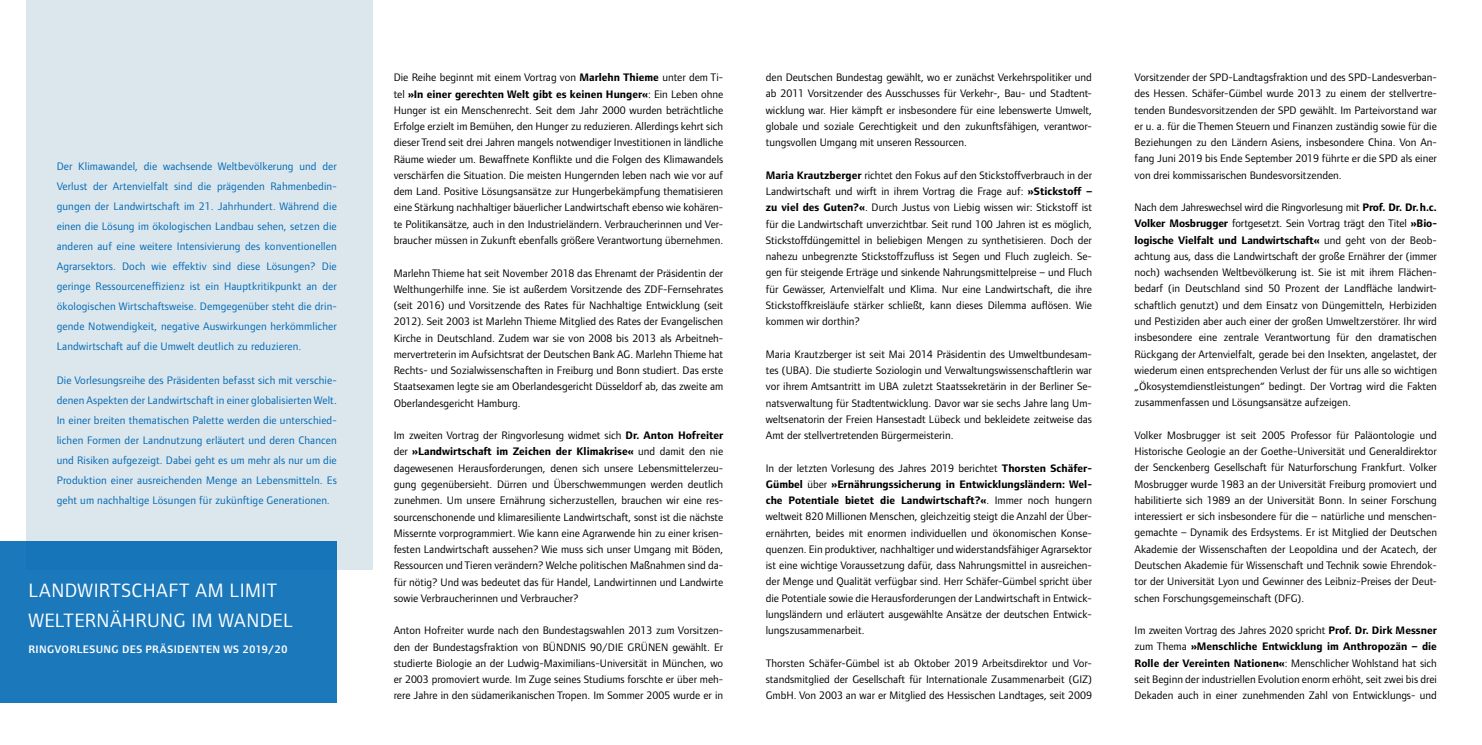
<style>
.page{position:relative;width:1482px;height:745px;background:#fff}
.page>*{position:absolute;margin:0;border:0;box-sizing:border-box;transform-origin:0 0}
.t1{font:20px/30px "Foundry Form Sans";letter-spacing:.02em;color:#fff}
.t2{font:11.25px/16.2px "Foundry Form Sans";color:#000;text-align:justify}
.t3{font:11.25px/20px "Foundry Form Sans";letter-spacing:.01em;color:#0069b4;text-align:justify}
.t4{font:600 11.25px "Foundry Form Sans";letter-spacing:.03em;color:#fff}
.s1{font-style:italic}
.s2{font-weight:700}
</style>
<div class="page">
<div style="left:26px;top:0;width:346px;height:569px;background:#d9e4ec"></div>
<div style="left:0;top:540px;width:337px;height:162px;background:#1a78bb"></div>
<p class="t3" style="left:57px;top:156px;width:281px">Der Klimawandel, die wachsende Weltbevölkerung und der Verlust der Artenvielfalt sind die prägenden Rahmenbedin&shy;gungen der Landwirtschaft im 21. Jahrhundert. Während die einen die Lösung im ökologischen Landbau sehen, setzen die anderen auf eine weitere Intensivierung des konventionellen Agrarsektors. Doch wie effektiv sind diese Lösungen? Die geringe Ressourceneffizienz ist ein Hauptkritikpunkt an der ökologischen Wirtschaftsweise. Demgegenüber steht die drin&shy;gende Notwendigkeit, negative Auswirkungen herkömmlicher Landwirtschaft auf die Umwelt deutlich zu reduzieren.</p>
<p class="t3" style="left:57px;top:370px;width:281px">Die Vorlesungsreihe des Präsidenten befasst sich mit verschie&shy;denen Aspekten der Landwirtschaft in einer globalisierten Welt.<br>In einer breiten thematischen Palette werden die unterschied&shy;lichen Formen der Landnutzung erläutert und deren Chancen und Risiken aufgezeigt. Dabei geht es um mehr als nur um die Produktion einer ausreichenden Menge an Lebensmitteln. Es geht um nachhaltige Lösungen für zukünftige Generationen<span class="s1">.</span></p>
<h1 class="t1" style="left:28px;top:575px;width:266px">LANDWIRTSCHAFT AM LIMIT<br>WELTERNÄHRUNG IM WANDEL</h1>
<p class="t4" style="left:28px;top:642px;width:261px">RINGVORLESUNG DES PRÄSIDENTEN WS 2019/20</p>
<p class="t2" style="left:393px;top:69px;width:331px">Die Reihe beginnt mit einem Vortrag von <span class="s2">Marlehn Thieme</span> unter dem Ti&shy;tel <span class="s2">»In einer gerechten Welt gibt es keinen Hunger«</span>: Ein Leben ohne Hunger ist ein Menschenrecht. Seit dem Jahr 2000 wurden beträchtliche Erfolge erzielt im Bemühen, den Hunger zu reduzieren. Allerdings kehrt sich dieser Trend seit drei Jahren mangels notwendiger Investitionen in ländliche Räume wieder um. Bewaffnete Konflikte und die Folgen des Klimawandels verschärfen die Situation. Die meisten Hungernden leben nach wie vor auf dem Land. Positive Lösungsansätze zur Hungerbekämpfung thematisieren eine Stärkung nachhaltiger bäuerlicher Landwirtschaft ebenso wie kohären&shy;te Politikansätze, auch in den Industrieländern. Verbraucherinnen und Ver&shy;braucher müssen in Zukunft ebenfalls größere Verantwortung übernehmen.</p>
<p class="t2" style="left:393px;top:264px;width:331px">Marlehn Thieme hat seit November 2018 das Ehrenamt der Präsidentin der Welthungerhilfe inne. Sie ist außerdem Vorsitzende des ZDF-Fernsehrates (seit 2016) und Vorsitzende des Rates für Nachhaltige Entwicklung (seit 2012). Seit 2003 ist Marlehn Thieme Mitglied des Rates der Evangelischen Kirche in Deutschland. Zudem war sie von 2008 bis 2013 als Arbeitneh&shy;mervertreterin im Aufsichtsrat der Deutschen Bank AG. Marlehn Thieme hat Rechts- und Sozialwissenschaften in Freiburg und Bonn studiert. Das erste Staatsexamen legte sie am Oberlandesgericht Düsseldorf ab, das zweite am Oberlandesgericht Hamburg.</p>
<p class="t2" style="left:393px;top:427px;width:331px">Im zweiten Vortrag der Ringvorlesung widmet sich <span class="s2">Dr. Anton Hofreiter </span>der <span class="s2">»Landwirtschaft im Zeichen der Klimakrise«</span> und damit den nie dagewesenen Herausforderungen, denen sich unsere Lebensmittelerzeu&shy;gung gegenübersieht. Dürren und Überschwemmungen werden deutlich zunehmen. Um unsere Ernährung sicherzustellen, brauchen wir eine res&shy;sourcenschonende und klimaresiliente Landwirtschaft, sonst ist die nächste Missernte vorprogrammiert. Wie kann eine Agrarwende hin zu einer krisen&shy;festen Landwirtschaft aussehen? Wie muss sich unser Umgang mit Böden, Ressourcen und Tieren verändern? Welche politischen Maßnahmen sind da&shy;für nötig? Und was bedeutet das für Handel, Landwirtinnen und Landwirte sowie Verbraucherinnen und Verbraucher?</p>
<p class="t2" style="left:393px;top:622px;width:331px">Anton Hofreiter wurde nach den Bundestagswahlen 2013 zum Vorsitzen&shy;den der Bundestagsfraktion von BÜNDNIS 90/DIE GRÜNEN gewählt. Er studierte Biologie an der Ludwig-Maximilians-Universität in München, wo er 2003 promoviert wurde. Im Zuge seines Studiums forschte er über meh&shy;rere Jahre in den südamerikanischen Tropen. Im Sommer 2005 wurde er in</p>
<p class="t2" style="left:765px;top:69px;width:327px">den Deutschen Bundestag gewählt, wo er zunächst Verkehrspolitiker und ab 2011 Vorsitzender des Ausschusses für Verkehr-, Bau- und Stadtent&shy;wicklung war. Hier kämpft er insbesondere für eine lebenswerte Umwelt, globale und soziale Gerechtigkeit und den zukunftsfähigen, verantwor&shy;tungsvollen Umgang mit unseren Ressourcen.</p>
<p class="t2" style="left:765px;top:167px;width:328px"><span class="s2">Maria Krautzberger</span> richtet den Fokus auf den Stickstoffverbrauch in der Landwirtschaft und wirft in ihrem Vortrag die Frage auf: <span class="s2">»Stickstoff – zu viel des Guten?«</span>. Durch Justus von Liebig wissen wir: Stickstoff ist für die Landwirtschaft unverzichtbar. Seit rund 100 Jahren ist es möglich, Stickstoffdüngemittel in beliebigen Mengen zu synthetisieren. Doch der nahezu unbegrenzte Stickstoffzufluss ist Segen und Fluch zugleich. Se&shy;gen für steigende Erträge und sinkende Nahrungsmittelpreise – und Fluch für Gewässer, Artenvielfalt und Klima. Nur eine Landwirtschaft, die ihre Stickstoffkreisläufe stärker schließt, kann dieses Dilemma auflösen. Wie kommen wir dorthin?</p>
<p class="t2" style="left:765px;top:345px;width:328px">Maria Krautzberger ist seit Mai 2014 Präsidentin des Umweltbundesam&shy;tes (UBA). Die studierte Soziologin und Verwaltungswissenschaftlerin war vor ihrem Amtsantritt im UBA zuletzt Staatssekretärin in der Berliner Se&shy;natsverwaltung für Stadtentwicklung. Davor war sie sechs Jahre lang Um&shy;weltsenatorin der Freien Hansestadt Lübeck und bekleidete zeitweise das Amt der stellvertretenden Bürgermeisterin.</p>
<p class="t2" style="left:765px;top:459px;width:328px">In der letzten Vorlesung des Jahres 2019 berichtet <span class="s2">Thorsten Schäfer-Gümbel</span> über <span class="s2">»Ernährungssicherung in Entwicklungsländern: Wel&shy;che Potentiale bietet die Landwirtschaft?«</span>. Immer noch hungern weltweit 820 Millionen Menschen, gleichzeitig steigt die Anzahl der Über&shy;ernährten, beides mit enormen individuellen und ökonomischen Konse&shy;quenzen. Ein produktiver, nachhaltiger und widerstandsfähiger Agrarsektor ist eine wichtige Voraussetzung dafür, dass Nahrungsmittel in ausreichen&shy;der Menge und Qualität verfügbar sind. Herr Schäfer-Gümbel spricht über die Potentiale sowie die Herausforderungen der Landwirtschaft in Entwick&shy;lungsländern und erläutert ausgewählte Ansätze der deutschen Entwick&shy;lungszusammenarbeit.</p>
<p class="t2" style="left:765px;top:654px;width:327px">Thorsten Schäfer-Gümbel ist ab Oktober 2019 Arbeitsdirektor und Vor&shy;standsmitglied der Gesellschaft für Internationale Zusammenarbeit (GIZ)<br>GmbH. Von 2003 an war er Mitglied des Hessischen Landtages, seit 2009</p>
<p class="t2" style="left:1134px;top:69px;width:304px">Vorsitzender der SPD-Landtagsfraktion und des SPD-Landesverban&shy;des Hessen. Schäfer-Gümbel wurde 2013 zu einem der stellvertre&shy;tenden Bundesvorsitzenden der SPD gewählt. Im Parteivorstand war er u. a. für die Themen Steuern und Finanzen zuständig sowie für die Beziehungen zu den Ländern Asiens, insbesondere China. Von An&shy;fang Juni 2019 bis Ende September 2019 führte er die SPD als einer von drei kommissarischen Bundesvorsitzenden.</p>
<p class="t2" style="left:1134px;top:199px;width:304px">Nach dem Jahreswechsel wird die Ringvorlesung mit <span class="s2">Prof. Dr. Dr.h.c.<br>Volker Mosbrugger</span> fortgesetzt. Sein Vortrag trägt den Titel <span class="s2">»Bio&shy;logische Vielfalt und Landwirtschaft«</span> und geht von der Beob&shy;achtung aus, dass die Landwirtschaft der große Ernährer der (immer noch) wachsenden Weltbevölkerung ist. Sie ist mit ihrem Flächen&shy;bedarf (in Deutschland sind 50 Prozent der Landfläche landwirt&shy;schaftlich genutzt) und dem Einsatz von Düngemitteln, Herbiziden und Pestiziden aber auch einer der großen Umweltzerstörer. Ihr wird insbesondere eine zentrale Verantwortung für den dramatischen Rückgang der Artenvielfalt, gerade bei den Insekten, angelastet, der wiederum einen entsprechenden Verlust der für uns alle so wichtigen „Ökosystemdienstleistungen“ bedingt. Der Vortrag wird die Fakten zusammenfassen und Lösungsansätze aufzeigen.</p>
<p class="t2" style="left:1134px;top:426px;width:304px">Volker Mosbrugger ist seit 2005 Professor für Paläontologie und Historische Geologie an der Goethe-Universität und Generaldirektor der Senckenberg Gesellschaft für Naturforschung Frankfurt. Volker Mosbrugger wurde 1983 an der Universität Freiburg promoviert und habilitierte sich 1989 an der Universität Bonn. In seiner Forschung interessiert er sich insbesondere für die – natürliche und menschen&shy;gemachte – Dynamik des Erdsystems. Er ist Mitglied der Deutschen Akademie der Wissenschaften der Leopoldina und der Acatech, der Deutschen Akademie für Wissenschaft und Technik sowie Ehrendok&shy;tor der Universität Lyon und Gewinner des Leibniz-Preises der Deut&shy;schen Forschungsgemeinschaft (DFG).</p>
<p class="t2" style="left:1134px;top:621px;width:304px">Im zweiten Vortrag des Jahres 2020 spricht <span class="s2">Prof. Dr. Dirk Messner </span>zum Thema <span class="s2">»Menschliche Entwicklung im Anthropozän – die Rolle der Vereinten Nationen«</span>: Menschlicher Wohlstand hat sich seit Beginn der industriellen Evolution enorm erhöht, seit zwei bis drei Dekaden auch in einer zunehmenden Zahl von Entwicklungs- und</p>
</div>
